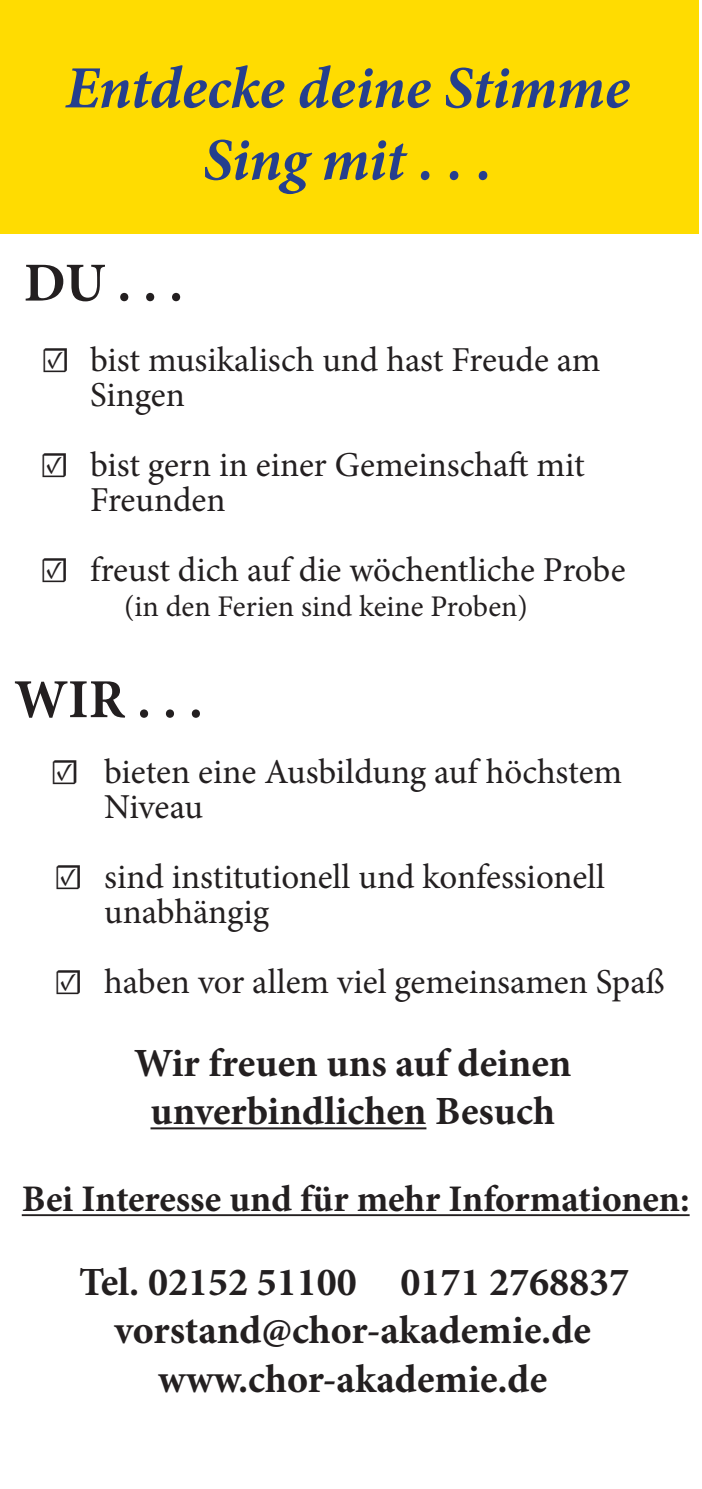
<style>
.page{position:relative;width:702px;height:1489px;background:#fff}
.page>*{position:absolute;margin:0;border:0;box-sizing:border-box;transform-origin:0 0}
.t1{font:italic 700 60px/72px "Minion Pro";letter-spacing:-.005em;color:#253f8e;text-align:center}
.t2{font:700 55px "Minion Pro";color:#231f20}
.t3{font:700 40px/48px "Minion Pro";color:#231f20;text-align:center}
.t4{font:700 37.5px "Minion Pro";color:#231f20}
.t5{font:35px/35px "Minion Pro";letter-spacing:-.005em;color:#231f20}
.t6{font:30px "Minion Pro";color:#231f20}
</style>
<div class="page">
<div style="left:0;top:0;width:698px;height:234px;background:#ffdc01"></div>
<hr style="left:150px;top:1127px;width:276px;height:2px;background:#231f20">
<hr style="left:22px;top:1214px;width:667px;height:1px;background:#231f20">
<h1 class="t1" style="left:65px;top:51px;width:566px">Entdecke deine Stimme<br>Sing mit . . .</h1>
<h2 class="t2" style="left:24px;top:244px;width:161px">DU . . .</h2>
<p class="t5" style="left:90px;top:342px;width:512px;text-indent:-49px">☑ bist musikalisch und hast Freude am<br>Singen</p>
<p class="t5" style="left:90px;top:447px;width:496px;text-indent:-50px">☑ bist gern in einer Gemeinschaft mit<br>Freunden</p>
<p class="t5" style="left:40px;top:552px;width:587px">☑ freust dich auf die wöchentliche Probe</p>
<p class="t6" style="left:124px;top:586px;width:405px">(in den Ferien sind keine Proben)</p>
<h2 class="t2" style="left:14px;top:660px;width:190px">WIR . . .</h2>
<p class="t5" style="left:104px;top:754px;width:519px;text-indent:-54px">☑ bieten eine Ausbildung auf höchstem<br>Niveau</p>
<p class="t5" style="left:104px;top:859px;width:502px;text-indent:-50px">☑ sind institutionell und konfessionell unabhängig</p>
<p class="t5" style="left:54px;top:964px;width:612px">☑ haben vor allem viel gemeinsamen Spaß</p>
<p class="t3" style="left:134px;top:1038px;width:438px">Wir freuen uns auf deinen unverbindlichen Besuch</p>
<p class="t4" style="left:22px;top:1172px;width:669px">Bei Interesse und für mehr Informationen:</p>
<p class="t3" style="left:79px;top:1257px;width:551px">Tel. 02152 51100 0171 2768837 vorstand@chor-akademie.de www.chor-akademie.de</p>
</div>
